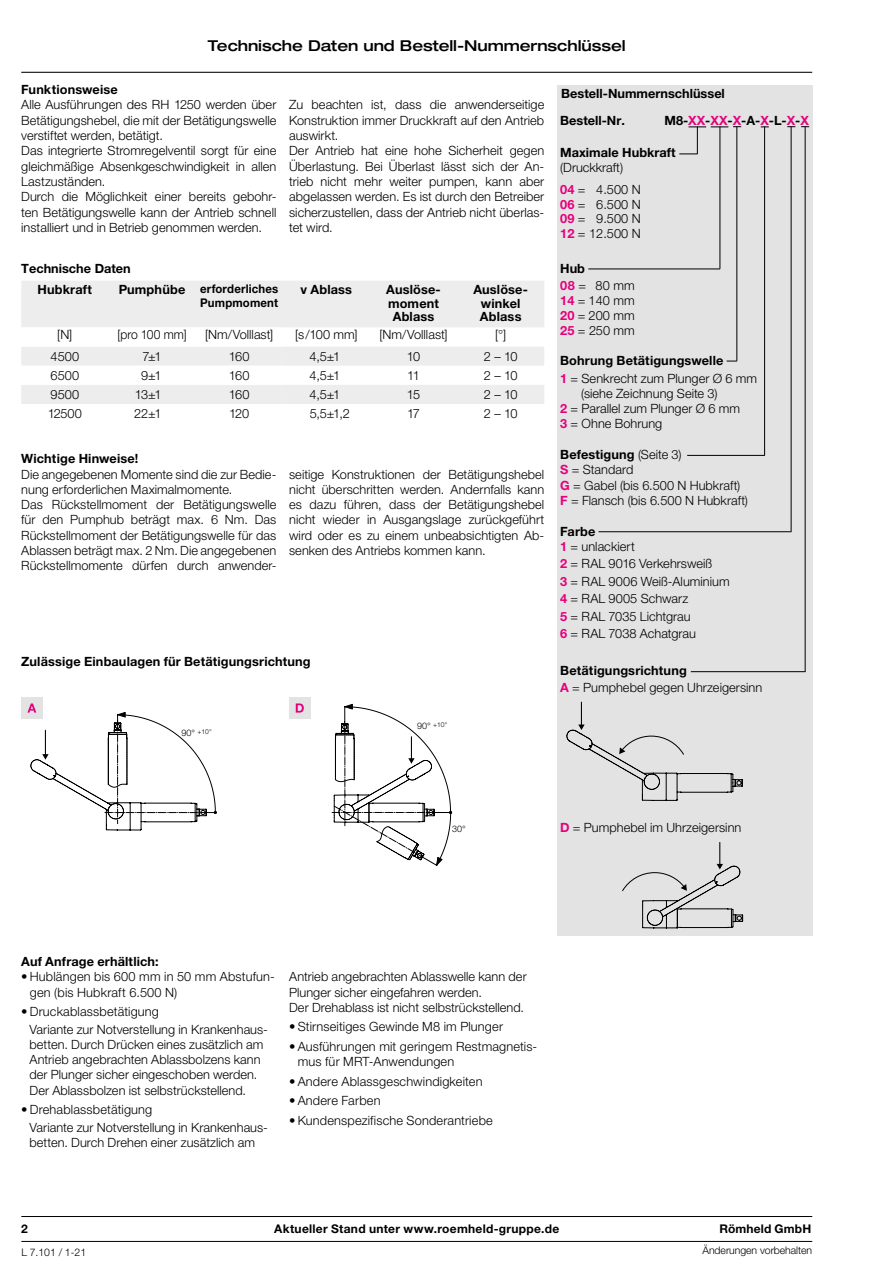
<style>
.page{position:relative;width:893px;height:1263px;background:#fff}
.page>*{position:absolute;margin:0;border:0;box-sizing:border-box;transform-origin:0 0}
.t1{font:500 expanded 15px "Helvetica Neue LT Pro";letter-spacing:-.005em;color:#000}
.t2{font:300 12.75px/15.3px "Helvetica Neue LT Pro";letter-spacing:.005em;color:#000}
.t3{font:700 12.75px/13.5px "Helvetica Neue LT Pro";letter-spacing:.01em;color:#000;text-align:center}
.t4{font:300 12.75px "Helvetica Neue LT Pro";letter-spacing:.005em;color:#000;scale:.95 1}
.t5{font:700 12px "Helvetica Neue LT Pro";letter-spacing:.02em;color:#000}
.t6{font:700 12px/13.5px "Helvetica Neue LT Pro";letter-spacing:.02em;color:#000;text-align:right;scale:.95 1}
.t7{font:300 10.5px "Helvetica Neue LT Pro";letter-spacing:-.005em;color:#000}
.t8{font:300 9px "Helvetica Neue";color:#000}
.t9{font:300 6.75px "Helvetica Neue";color:#000}
.s1{font-size:12.75px}
.s2{font-size:9px}
.s3{color:#e6007d}
.s4{font-weight:700;color:#e6007d}
.s5{font-weight:700}
</style>
<div class="page">
<hr style="left:21px;top:72px;width:791px;height:1px;background:#000">
<div style="left:557px;top:85px;width:255px;height:850px;background:#e3e3e3"></div>
<div style="left:21px;top:281px;width:523px;height:46px;background:#ededed"></div>
<svg style="left:21px;top:347px;width:523px;height:57px"></svg>
<div style="left:21px;top:697px;width:22px;height:22px;background:#e3e3e3"></div>
<svg style="left:27px;top:703px;width:190px;height:128px"></svg>
<svg style="left:332px;top:704px;width:120px;height:162px"></svg>
<svg style="left:566px;top:702px;width:177px;height:99px"></svg>
<svg style="left:622px;top:842px;width:122px;height:87px"></svg>
<div style="left:289px;top:697px;width:21px;height:22px;background:#e3e3e3"></div>
<svg style="left:296px;top:703px;width:8px;height:10px"></svg>
<hr style="left:21px;top:1241px;width:791px;height:1px;background:#000">
<hr style="left:21px;top:1216px;width:791px;height:1px;background:#000">
<hr style="left:720px;top:126px;width:1px;height:143px;background:#000">
<hr style="left:588px;top:269px;width:132px;height:1px;background:#000">
<hr style="left:736px;top:126px;width:1px;height:235px;background:#000">
<hr style="left:764px;top:126px;width:1px;height:329px;background:#000">
<hr style="left:791px;top:126px;width:1px;height:405px;background:#000">
<hr style="left:805px;top:126px;width:1px;height:546px;background:#000">
<hr style="left:598px;top:531px;width:193px;height:1px;background:#000">
<hr style="left:687px;top:455px;width:78px;height:1px;background:#000">
<hr style="left:691px;top:671px;width:114px;height:1px;background:#000">
<svg style="left:679px;top:126px;width:62px;height:29px"></svg>
<p class="t1" style="left:208px;top:36px;width:419px">Technische Daten und Bestell-Nummernschlüssel</p>
<p class="t3" style="left:21px;top:83px;width:98px">Funktionsweise</p>
<p class="t2" style="left:21px;top:97px;width:257px">Alle Ausführungen des RH 1250 werden über Betätigungshebel, die mit der Betätigungswelle verstiftet werden, betätigt.<br>Das integrierte Stromregelventil sorgt für eine gleichmäßige Absenkgeschwindigkeit in allen Lastzuständen.<br>Durch die Möglichkeit einer bereits gebohr&shy;ten Betätigungswelle kann der Antrieb schnell installiert und in Betrieb genommen werden.</p>
<p class="t2" style="left:289px;top:97px;width:257px">Zu beachten ist, dass die anwenderseitige Konstruktion immer Druckkraft auf den Antrieb auswirkt.<br>Der Antrieb hat eine hohe Sicherheit gegen Überlastung. Bei Überlast lässt sich der An&shy;trieb nicht mehr weiter pumpen, kann aber abgelassen werden. Es ist durch den Betreiber sicherzustellen, dass der Antrieb nicht überlas&shy;tet wird.</p>
<p class="t3" style="left:21px;top:261px;width:111px">Technische Daten</p>
<p class="t3" style="left:38px;top:282px;width:56px">Hubkraft</p>
<p class="t6" style="left:119px;top:282px;width:169px"><span class="s1">Pumphübe</span> erforderliches<br>Pumpmoment</p>
<p class="t3" style="left:301px;top:282px;width:53px">v Ablass</p>
<p class="t3" style="left:386px;top:282px;width:56px">Auslöse&shy;moment<br>Ablass</p>
<p class="t3" style="left:473px;top:282px;width:56px">Auslöse&shy;winkel<br>Ablass</p>
<p class="t2" style="left:57px;top:327px;width:17px">[N]</p>
<p class="t4" style="left:117px;top:327px;width:74px">[pro 100 mm]</p>
<p class="t2" style="left:205px;top:327px;width:70px">[Nm/Volllast]</p>
<p class="t2" style="left:295px;top:327px;width:64px">[s/100 mm]</p>
<p class="t2" style="left:379px;top:327px;width:70px">[Nm/Volllast]</p>
<p class="t2" style="left:495px;top:327px;width:12px">[°]</p>
<p class="t2" style="left:51px;top:348px;width:30px">4500</p>
<p class="t2" style="left:142px;top:348px;width:21px">7±1</p>
<p class="t2" style="left:229px;top:348px;width:22px">160</p>
<p class="t2" style="left:310px;top:348px;width:32px">4,5±1</p>
<p class="t2" style="left:407px;top:348px;width:15px">10</p>
<p class="t2" style="left:484px;top:348px;width:35px">2 – 10</p>
<p class="t2" style="left:51px;top:367px;width:30px">6500</p>
<p class="t2" style="left:141px;top:367px;width:22px">9±1</p>
<p class="t2" style="left:229px;top:367px;width:22px">160</p>
<p class="t2" style="left:310px;top:367px;width:32px">4,5±1</p>
<p class="t2" style="left:407px;top:367px;width:14px">11</p>
<p class="t2" style="left:484px;top:367px;width:35px">2 – 10</p>
<p class="t2" style="left:51px;top:386px;width:30px">9500</p>
<p class="t2" style="left:135px;top:386px;width:28px">13±1</p>
<p class="t2" style="left:229px;top:386px;width:22px">160</p>
<p class="t2" style="left:310px;top:386px;width:32px">4,5±1</p>
<p class="t2" style="left:407px;top:386px;width:15px">15</p>
<p class="t2" style="left:484px;top:386px;width:35px">2 – 10</p>
<p class="t2" style="left:48px;top:406px;width:36px">12500</p>
<p class="t2" style="left:134px;top:406px;width:29px">22±1</p>
<p class="t2" style="left:229px;top:406px;width:22px">120</p>
<p class="t2" style="left:310px;top:406px;width:42px">5,5±1,2</p>
<p class="t2" style="left:407px;top:406px;width:15px">17</p>
<p class="t2" style="left:484px;top:406px;width:35px">2 – 10</p>
<p class="t3" style="left:21px;top:452px;width:119px">Wichtige Hinweise!</p>
<p class="t2" style="left:21px;top:466px;width:257px">Die angegebenen Momente sind die zur Bedie&shy;nung erforderlichen Maximalmomente.<br>Das Rückstellmoment der Betätigungswelle für den Pumphub beträgt max. 6 Nm. Das Rückstellmoment der Betätigungswelle für das Ablassen beträgt max. 2 Nm. Die angegebenen Rückstellmomente dürfen durch anwender-</p>
<p class="t2" style="left:289px;top:466px;width:257px;text-align:justify">seitige Konstruktionen der Betätigungshebel nicht überschritten werden. Andernfalls kann es dazu führen, dass der Betätigungshebel nicht wieder in Ausgangslage zurückgeführt wird oder es zu einem unbeabsichtigten Ab&shy;senken des Antriebs kommen kann.</p>
<p class="t3" style="left:21px;top:654px;width:291px">Zulässige Einbaulagen für Betätigungsrichtung</p>
<p class="t9" style="left:181px;top:727px;width:32px"><span class="s2">90°</span> +10°</p>
<p class="t9" style="left:417px;top:720px;width:32px"><span class="s2">90°</span> +10°</p>
<p class="t3" style="left:561px;top:87px;width:165px">Bestell-Nummernschlüssel</p>
<p class="t3" style="left:560px;top:113px;width:66px">Bestell-Nr.</p>
<p class="t3" style="left:664px;top:113px;width:146px">M8-<span class="s3">XX</span>-<span class="s3">XX</span>-<span class="s3">X</span>-A-<span class="s3">X</span>-L-<span class="s3">X</span>-<span class="s3">X</span></p>
<p class="t3" style="left:560px;top:145px;width:117px">Maximale Hubkraft</p>
<p class="t2" style="left:560px;top:156px;width:82px;line-height:21.6px">(Druckkraft)<br><span class="s4">04</span> = 4.500 N</p>
<p class="t2" style="left:560px;top:196px;width:82px;line-height:14.9px;text-align:justify"><span class="s4">06</span> = 6.500 N <span class="s4">09</span> = 9.500 N <span class="s4">12</span> = 12.500 N</p>
<p class="t2" style="left:560px;top:259px;width:76px;line-height:17px"><span class="s5">Hub<br></span><span class="s4">08</span> = 80 mm</p>
<p class="t2" style="left:560px;top:292px;width:76px;text-align:justify"><span class="s4">14</span> = 140 mm <span class="s4">20</span> = 200 mm <span class="s4">25</span> = 250 mm</p>
<p class="t2" style="left:560px;top:352px;width:198px;line-height:17.4px"><span class="s5">Bohrung Betätigungswelle<br></span><span class="s4">1</span> = Senkrecht zum Plunger Ø 6 mm</p>
<p class="t2" style="left:560px;top:385px;width:181px;text-indent:21px">(siehe Zeichnung Seite 3)<br><span class="s4">2</span> = Parallel zum Plunger Ø 6 mm<br><span class="s4">3</span> = Ohne Bohrung</p>
<p class="t2" style="left:560px;top:447px;width:189px"><span class="s5">Befestigung</span> (Seite 3)<br><span class="s4">S</span> = Standard<br><span class="s4">G</span> = Gabel (bis 6.500 N Hubkraft)<br><span class="s4">F</span> = Flansch (bis 6.500 N Hubkraft)</p>
<p class="t2" style="left:560px;top:523px;width:76px"><span class="s5">Farbe<br></span><span class="s4">1</span> = unlackiert</p>
<p class="t2" style="left:560px;top:555px;width:171px;line-height:17.4px"><span class="s4">2</span> = RAL 9016 Verkehrsweiß<br><span class="s4">3</span> = RAL 9006 Weiß-Aluminium<br><span class="s4">4</span> = RAL 9005 Schwarz<br><span class="s4">5</span> = RAL 7035 Lichtgrau<br><span class="s4">6</span> = RAL 7038 Achatgrau</p>
<p class="t2" style="left:560px;top:661px;width:204px;line-height:17.4px"><span class="s5">Betätigungsrichtung<br></span><span class="s4">A</span> = Pumphebel gegen Uhrzeigersinn</p>
<p class="t8" style="left:452px;top:823px;width:15px">30°</p>
<p class="t2" style="left:560px;top:820px;width:183px"><span class="s4">D</span> = Pumphebel im Uhrzeigersinn</p>
<p class="t3" style="left:21px;top:954px;width:139px">Auf Anfrage erhältlich:</p>
<p class="t2" style="left:30px;top:969px;width:247px;text-indent:-9px">• Hublängen bis 600 mm in 50 mm Abstufun&shy;gen (bis Hubkraft 6.500 N)</p>
<p class="t2" style="left:30px;top:1002px;width:240px;line-height:17.4px;text-indent:-8px">•Druckablassbetätigung<br>Variante zur Notverstellung in Krankenhaus-</p>
<p class="t2" style="left:30px;top:1036px;width:235px">betten. Durch Drücken eines zusätzlich am Antrieb angebrachten Ablassbolzens kann der Plunger sicher eingeschoben werden.<br>Der Ablassbolzen ist selbstrückstellend.</p>
<p class="t2" style="left:30px;top:1101px;width:240px;line-height:17.4px;text-indent:-8px">•Drehablassbetätigung<br>Variante zur Notverstellung in Krankenhaus-</p>
<p class="t2" style="left:30px;top:1134px;width:227px">betten. Durch Drehen einer zusätzlich am</p>
<p class="t2" style="left:289px;top:969px;width:239px">Antrieb angebrachten Ablasswelle kann der<br>Plunger sicher eingefahren werden.<br>Der Drehablass ist nicht selbstrückstellend.</p>
<p class="t2" style="left:289px;top:1019px;width:215px">• Stirnseitiges Gewinde M8 im Plunger</p>
<p class="t2" style="left:298px;top:1038px;width:240px;text-indent:-9px">• Ausführungen mit geringem Restmagnetis&shy;mus für MRT-Anwendungen</p>
<p class="t2" style="left:289px;top:1073px;width:195px">• Andere Ablassgeschwindigkeiten</p>
<p class="t2" style="left:289px;top:1093px;width:93px">• Andere Farben</p>
<p class="t2" style="left:289px;top:1112px;width:205px">• Kundenspezifische Sonderantriebe</p>
<p class="t5" style="left:21px;top:1221px;width:8px">2</p>
<p class="t5" style="left:274px;top:1221px;width:287px">Aktueller Stand unter www.roemheld-gruppe.de</p>
<p class="t5" style="left:719px;top:1221px;width:93px">Römheld GmbH</p>
<p class="t7" style="left:21px;top:1246px;width:66px">L 7.101 / 1-21</p>
<p class="t7" style="left:702px;top:1243px;width:111px">Änderungen vorbehalten</p>
</div>
